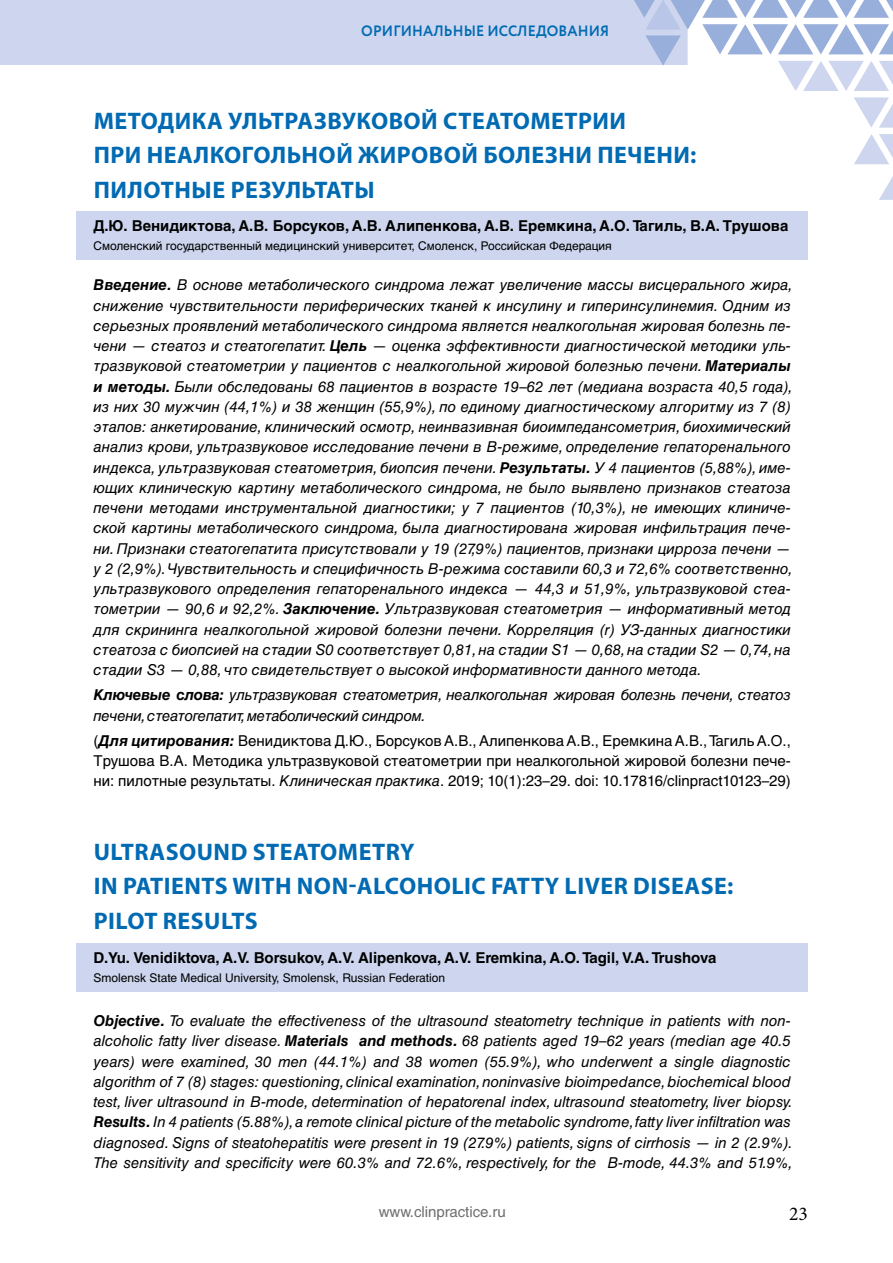
<style>
.page{position:relative;width:893px;height:1263px;background:#fff}
.page>*{position:absolute;margin:0;border:0;box-sizing:border-box;transform-origin:0 0}
.t1{font:700 24px/34.5px "Myriad Pro";letter-spacing:.02em;color:#006ab3}
.t2{font:19.5px "Minion Pro";color:#000}
.t3{font:italic 15px/20.2px "Helvetica Cyrillic";color:#000}
.t4{font:15px/20.2px "Helvetica Cyrillic";color:#000;text-align:justify}
.t5{font:700 15px "Helvetica Cyrillic";color:#000}
.t6{font:italic 15px/20.5px "Helvetica Cyrillic";letter-spacing:-.02em;color:#000}
.t7{font:700 15px "Circe";letter-spacing:.01em;color:#006ab3;scale:.95 1}
.t8{font:15px "Helvetica Cyrillic";color:#706f6f}
.t9{font:12px "Helvetica Cyrillic";color:#000}
.s1{font-weight:700}
.s2{font-weight:700;font-style:italic}
.s3{font-style:italic}
</style>
<div class="page">
<svg style="left:854px;top:97px;width:39px;height:31px"></svg>
<svg style="left:854px;top:134px;width:39px;height:30px"></svg>
<svg style="left:879px;top:176px;width:14px;height:24px"></svg>
<svg style="left:0;top:0;width:893px;height:91px"></svg>
<div style="left:77px;top:212px;width:731px;height:48px;background:#cdd6ee"></div>
<div style="left:77px;top:943px;width:731px;height:49px;background:#cdd6ee"></div>
<p class="t7" style="left:361px;top:21px;width:263px">ОРИГИНАЛЬНЫЕ ИССЛЕДОВАНИЯ</p>
<h1 class="t1" style="left:94px;top:104px;width:604px">МЕТОДИКА УЛЬТРАЗВУКОВОЙ СТЕАТОМЕТРИИ<br>ПРИ НЕАЛКОГОЛЬНОЙ ЖИРОВОЙ БОЛЕЗНИ ПЕЧЕНИ:<br>ПИЛОТНЫЕ РЕЗУЛЬТАТЫ</h1>
<p class="t5" style="left:94px;top:218px;width:696px">Д.Ю. Венидиктова, А.В. Борсуков, А.В. Алипенкова, А.В. Еремкина, А.О. Тагиль, В.А. Трушова</p>
<p class="t9" style="left:94px;top:239px;width:520px">Смоленский государственный медицинский университет, Смоленск, Российская Федерация</p>
<p class="t3" style="left:94px;top:275px;width:701px"><span class="s1">Введение.</span> В основе метаболического синдрома лежат увеличение массы висцерального жира, снижение чувствительности периферических тканей к инсулину и гиперинсулинемия. Одним из серьезных проявлений метаболического синдрома является неалкогольная жировая болезнь пе&shy;чени — стеатоз и стеатогепатит. <span class="s1">Цель</span> — оценка эффективности диагностической методики уль&shy;тразвуковой стеатометрии у пациентов с неалкогольной жировой болезнью печени. <span class="s1">Материалы и методы.</span> Были обследованы 68 пациентов в возрасте 19–62 лет (медиана возраста 40,5 года), из них 30 мужчин (44,1%) и 38 женщин (55,9%), по единому диагностическому алгоритму из 7 (8) этапов: анкетирование, клинический осмотр, неинвазивная биоимпедансометрия, биохимический анализ крови, ультразвуковое исследование печени в В-режиме, определение гепаторенального индекса, ультразвуковая стеатометрия, биопсия печени. <span class="s1">Результаты.</span> У 4 пациентов (5,88%), име&shy;ющих клиническую картину метаболического синдрома, не было выявлено признаков стеатоза печени методами инструментальной диагностики; у 7 пациентов (10,3%), не имеющих клиниче&shy;ской картины метаболического синдрома, была диагностирована жировая инфильтрация пече&shy;ни. Признаки стеатогепатита присутствовали у 19 (27,9%) пациентов, признаки цирроза печени — у 2 (2,9%). Чувствительность и специфичность В-режима составили 60,3 и 72,6% соответственно, ультразвукового определения гепаторенального индекса — 44,3 и 51,9%, ультразвуковой стеа&shy;тометрии — 90,6 и 92,2%. <span class="s1">Заключение.</span> Ультразвуковая стеатометрия — информативный метод для скрининга неалкогольной жировой болезни печени. Корреляция (r) УЗ-данных диагностики стеатоза с биопсией на стадии S0 соответствует 0,81, на стадии S1 — 0,68, на стадии S2 — 0,74, на стадии S3 — 0,88, что свидетельствует о высокой информативности данного метода.</p>
<p class="t6" style="left:94px;top:685px;width:699px"><span class="s1">Ключевые слова:</span> ультразвуковая стеатометрия, неалкогольная жировая болезнь печени, стеатоз печени, стеатогепатит, метаболический синдром.</p>
<p class="t4" style="left:94px;top:730px;width:699px">(<span class="s2">Для цитирования:</span> Венидиктова Д.Ю., Борсуков А.В., Алипенкова А.В., Еремкина А.В., Тагиль А.О., Трушова В.А. Методика ультразвуковой стеатометрии при неалкогольной жировой болезни пече&shy;ни: пилотные результаты. <span class="s3">Клиническая практика</span>. 2019; 10(1):23–29. doi: 10.17816/clinpract10123–29)</p>
<h1 class="t1" style="left:94px;top:835px;width:641px">ULTRASOUND STEATOMETRY<br>IN PATIENTS WITH NON-ALCOHOLIC FATTY LIVER DISEASE:<br>PILOT RESULTS</h1>
<p class="t5" style="left:94px;top:949px;width:624px">D.Yu. Venidiktova, A.V. Borsukov, A.V. Alipenkova, A.V. Eremkina, A.O. Tagil, V.A. Trushova</p>
<p class="t9" style="left:94px;top:971px;width:353px">Smolensk State Medical University, Smolensk, Russian Federation</p>
<p class="t3" style="left:94px;top:1011px;width:701px"><span class="s1">Objective.</span> To evaluate the effectiveness of the ultrasound steatometry technique in patients with non&shy;alcoholic fatty liver disease. <span class="s1">Materials and methods.</span> 68 patients aged 19–62 years (median age 40.5 years) were examined, 30 men (44.1%) and 38 women (55.9%), who underwent a single diagnostic algorithm of 7 (8) stages: questioning, clinical examination, noninvasive bioimpedance, biochemical blood test, liver ultrasound in B-mode, determination of hepatorenal index, ultrasound steatometry, liver biopsy.<br><span class="s1">Results.</span> In 4 patients (5.88%), a remote clinical picture of the metabolic syndrome, fatty liver infiltration was diagnosed. Signs of steatohepatitis were present in 19 (27.9%) patients, signs of cirrhosis — in 2 (2.9%).<br>The sensitivity and specificity were 60.3% and 72.6%, respectively, for the B-mode, 44.3% and 51.9%,</p>
<p class="t8" style="left:379px;top:1203px;width:128px">www.clinpractice.ru</p>
<h2 class="t2" style="left:789px;top:1200px;width:20px">23</h2>
</div>
